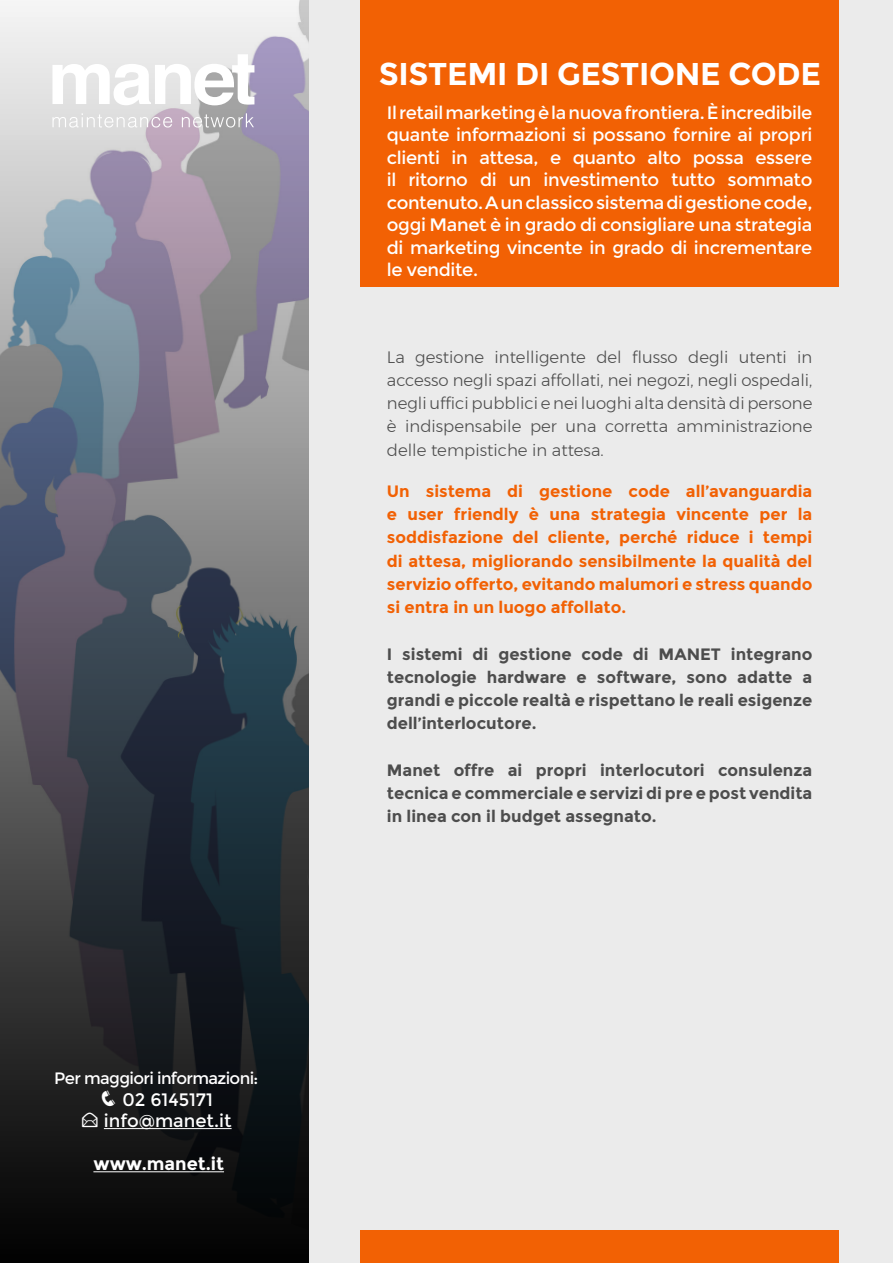
<style>
.page{position:relative;width:893px;height:1263px;background:#ebebeb}
.page>*{position:absolute;margin:0;border:0;box-sizing:border-box;transform-origin:0 0}
.t1{font:700 31.5px "Montserrat";letter-spacing:-.01em;color:#fff}
.t2{font:18px/22.5px "Montserrat";letter-spacing:-.02em;color:#fff;text-align:justify}
.t3{font:18px/21.6px "Montserrat";color:#fff}
.t4{font:700 18px "Montserrat";color:#fff}
.t5{font:700 16.5px/23.2px "Montserrat";color:#4d4d4d;text-align:justify}
.t6{font:700 16.5px/23.2px "Montserrat";color:#f26104;text-align:justify}
.t7{font:300 16.5px/23.2px "Montserrat";color:#4d4d4d;text-align:justify}
.t8{font:16.5px "Montserrat";letter-spacing:-.04em;color:#fff}
</style>
<div class="page">
<svg style="left:0;top:0;width:308px;height:1263px;background:#575a63"></svg>
<svg style="left:52px;top:54px;width:202px;height:51px"></svg>
<svg style="left:52px;top:113px;width:120px;height:15px"></svg>
<svg style="left:182px;top:113px;width:72px;height:15px"></svg>
<hr style="left:104px;top:1128px;width:128px;height:1px;background:#fff">
<hr style="left:93px;top:1171px;width:131px;height:1px;background:#fff">
<div style="left:361px;top:0;width:478px;height:287px;background:#f26104"></div>
<div style="left:361px;top:1230px;width:478px;height:33px;background:#f26104"></div>
<svg style="left:82px;top:1113px;width:16px;height:14px"></svg>
<p class="t8" style="left:54px;top:1069px;width:206px">Per maggiori informazioni:</p>
<p class="t3" style="left:100px;top:1089px;width:133px">❑ 02 6145171 info@manet.it</p>
<p class="t4" style="left:93px;top:1153px;width:132px">www.manet.it</p>
<h1 class="t1" style="left:379px;top:55px;width:444px">SISTEMI DI GESTIONE CODE</h1>
<p class="t2" style="left:387px;top:101px;width:427px">Il retail marketing è la nuova frontiera. È incredibile quante informazioni si possano fornire ai propri clienti in attesa, e quanto alto possa essere il ritorno di un investimento tutto sommato contenuto. A un classico sistema di gestione code, oggi Manet è in grado di consigliare una strategia di marketing vincente in grado di incrementare le vendite.</p>
<p class="t7" style="left:387px;top:345px;width:427px">La gestione intelligente del flusso degli utenti in accesso negli spazi affollati, nei negozi, negli ospedali, negli uffici pubblici e nei luoghi alta densità di persone è indispensabile per una corretta amministrazione delle tempistiche in attesa.</p>
<p class="t6" style="left:387px;top:479px;width:427px">Un sistema di gestione code all’avanguardia e user friendly è una strategia vincente per la soddisfazione del cliente, perché riduce i tempi di attesa, migliorando sensibilmente la qualità del servizio offerto, evitando malumori e stress quando si entra in un luogo affollato.</p>
<p class="t5" style="left:387px;top:642px;width:427px">I sistemi di gestione code di MANET integrano tecnologie hardware e software, sono adatte a grandi e piccole realtà e rispettano le reali esigenze dell’interlocutore.</p>
<p class="t5" style="left:387px;top:758px;width:427px">Manet offre ai propri interlocutori consulenza tecnica e commerciale e servizi di pre e post vendita in linea con il budget assegnato.</p>
</div>
